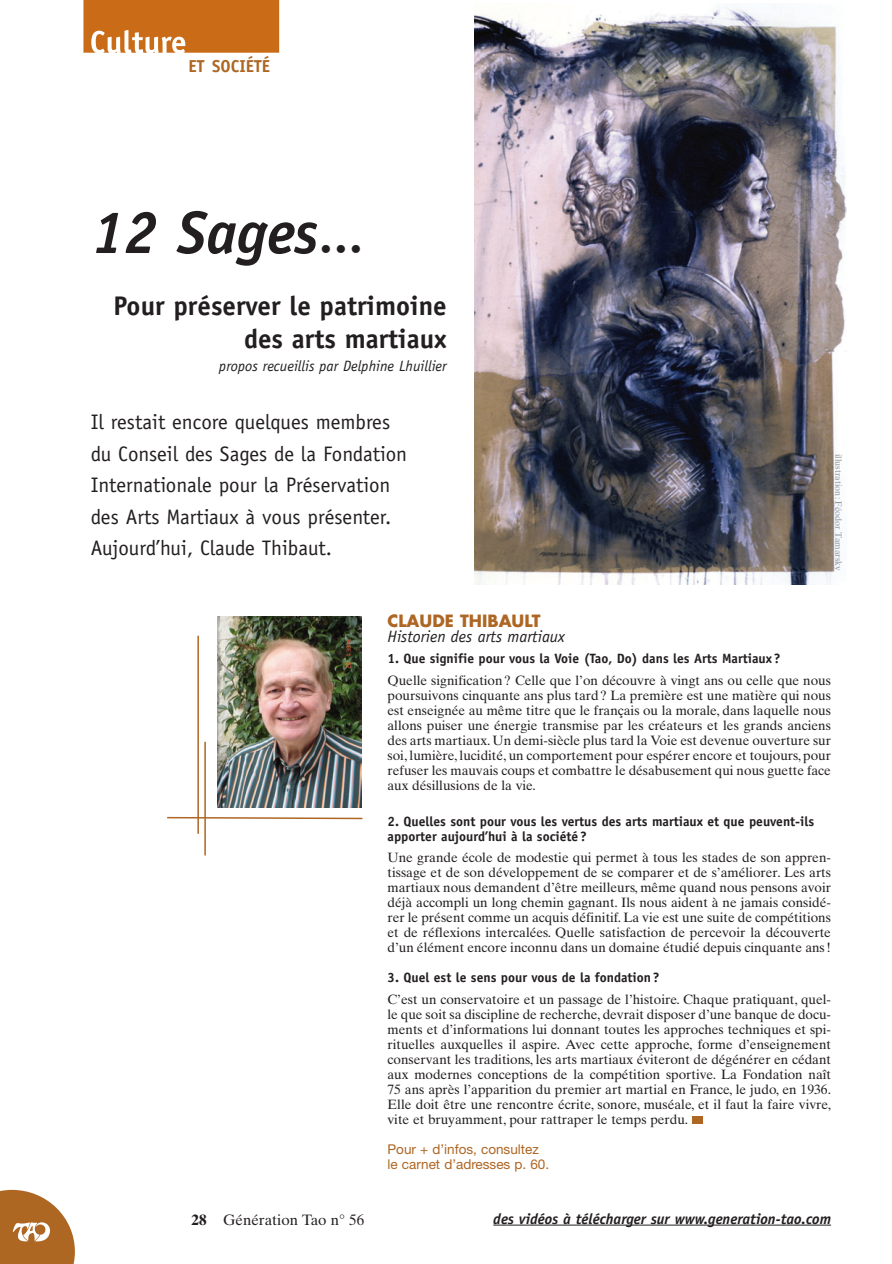
<style>
.page{position:relative;width:892px;height:1264px;background:#fff}
.page>*{position:absolute;margin:0;border:0;box-sizing:border-box;transform-origin:0 0}
.t1{font:italic 700 60px "Officina Sans";color:#231f20}
.t2{font:700 27px/32.4px "Officina Sans";color:#231f20;text-align:right}
.t3{font:21px/31.5px "Officina Sans";color:#231f20}
.t4{font:700 17.25px "Officina Sans";color:#ae6623}
.t5{font:italic 16.5px/15px "Officina Sans";color:#231f20}
.t6{font:italic 700 15px "Officina Sans";color:#231f20}
.t7{font:italic 15px "Officina Sans";color:#231f20}
.t8{font:15px "Times Ten";color:#231f20}
.t9{font:13.5px/15px "Times Ten";color:#231f20;text-align:justify}
.t10{font:700 13.5px/15px "Officina Sans";color:#231f20}
.t11{font:13.5px/15px "Helvetica Neue";color:#ae6623}
.t12{font:9px "Times Ten";color:#939598}
.s1{font-style:normal;font-size:45px}
.s2{font-weight:700}
.s3{font-family:"Futura";font-weight:700;font-style:normal;color:#ae6623}
.s4{font-family:"Officina Sans";font-weight:700}
</style>
<div class="page">
<svg style="left:0;top:1190px;width:75px;height:74px"></svg>
<svg style="left:84px;top:0;width:195px;height:53px"></svg>
<hr style="left:493px;top:1224px;width:337px;height:1px;background:#231f20">
<div style="left:692px;top:1116px;width:11px;height:8px;background:#ae6623"></div>
<img style="left:474px;top:7px;width:372px;height:577px">
<img style="left:217px;top:616px;width:144px;height:191px">
<svg style="left:167px;top:816px;width:196px;height:4px"></svg>
<hr style="left:197px;top:636px;width:2px;height:198px;background:#ae6623">
<hr style="left:204px;top:742px;width:2px;height:113px;background:#ae6623">
<p class="t4" style="left:189px;top:60px;width:83px">ET SOCIÉTÉ</p>
<p class="t1" style="left:91px;top:210px;width:274px">12 Sages<span class="s1">…</span></p>
<p class="t2" style="left:114px;top:292px;width:334px">Pour préserver le patrimoine des arts martiaux</p>
<p class="t7" style="left:219px;top:360px;width:229px">propos recueillis par Delphine Lhuillier</p>
<p class="t3" style="left:91px;top:408px;width:318px">Il restait encore quelques membres du Conseil des Sages de la Fondation Internationale pour la Préservation des Arts Martiaux à vous présenter.<br>Aujourd’hui, Claude Thibaut.</p>
<p class="t12" style="left:841px;top:453px;width:118px;rotate:90deg">illustration : Féodor Tamarsky</p>
<p class="t8" style="left:191px;top:1214px;width:174px"><span class="s2">28</span> Génération Tao n° 56</p>
<p class="t5" style="left:387px;top:615px;width:179px"><span class="s3">CLAUDE THIBAULT<br></span>Historien des arts martiaux</p>
<p class="t9" style="left:387px;top:649px;width:445px;line-height:21.5px"><span class="s4">1. Que signifie pour vous la Voie (Tao, Do) dans les Arts Martiaux?<br></span>Quelle signification ? Celle que l’on découvre à vingt ans ou celle que nous</p>
<p class="t9" style="left:387px;top:689px;width:445px">poursuivons cinquante ans plus tard ? La première est une matière qui nous est enseignée au même titre que le français ou la morale, dans laquelle nous allons puiser une énergie transmise par les créateurs et les grands anciens des arts martiaux. Un demi-siècle plus tard la Voie est devenue ouverture sur soi, lumière, lucidité, un comportement pour espérer encore et toujours, pour refuser les mauvais coups et combattre le désabusement qui nous guette face aux désillusions de la vie.</p>
<p class="t10" style="left:387px;top:815px;width:428px">2. Quelles sont pour vous les vertus des arts martiaux et que peuvent-ils apporter aujourd’hui à la société?</p>
<p class="t9" style="left:387px;top:851px;width:445px">Une grande école de modestie qui permet à tous les stades de son appren&shy;tissage et de son développement de se comparer et de s’améliorer. Les arts martiaux nous demandent d’être meilleurs, même quand nous pensons avoir déjà accompli un long chemin gagnant. Ils nous aident à ne jamais considé&shy;rer le présent comme un acquis définitif. La vie est une suite de compétitions et de réflexions intercalées. Quelle satisfaction de percevoir la découverte d’un élément encore inconnu dans un domaine étudié depuis cinquante ans !</p>
<p class="t9" style="left:387px;top:968px;width:445px;line-height:21.5px"><span class="s4">3. Quel est le sens pour vous de la fondation?<br></span>C’est un conservatoire et un passage de l’histoire. Chaque pratiquant, quel-</p>
<p class="t9" style="left:387px;top:1008px;width:445px">le que soit sa discipline de recherche, devrait disposer d’une banque de docu&shy;ments et d’informations lui donnant toutes les approches techniques et spi&shy;rituelles auxquelles il aspire. Avec cette approche, forme d’enseignement conservant les traditions, les arts martiaux éviteront de dégénérer en cédant aux modernes conceptions de la compétition sportive. La Fondation naît 75 ans après l’apparition du premier art martial en France, le judo, en 1936.<br>Elle doit être une rencontre écrite, sonore, muséale, et il faut la faire vivre, vite et bruyamment, pour rattraper le temps perdu.</p>
<p class="t11" style="left:387px;top:1143px;width:163px">Pour + d’infos, consultez le carnet d’adresses p. 60.</p>
<p class="t6" style="left:493px;top:1212px;width:339px">des vidéos à télécharger sur www.generation-tao.com</p>
</div>
